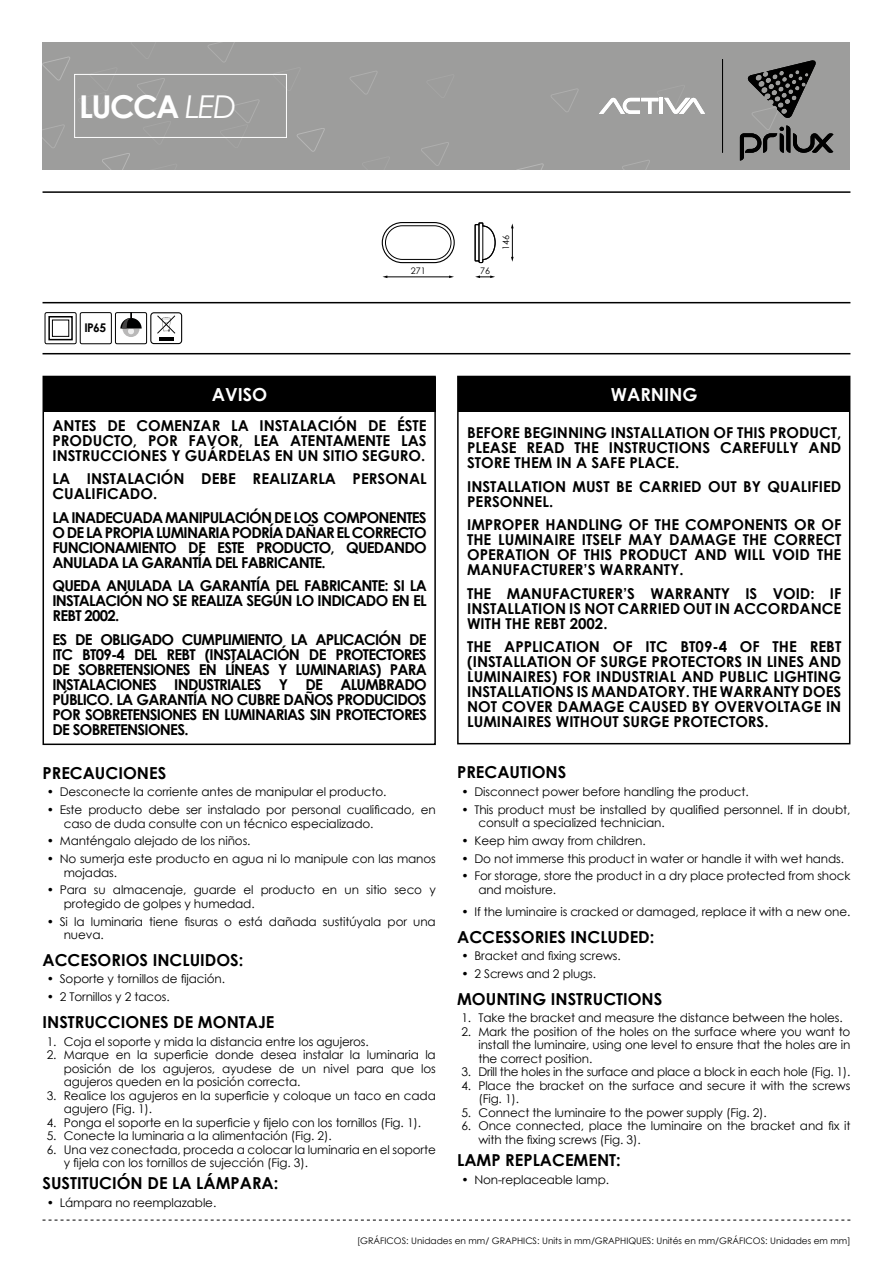
<style>
.page{position:relative;width:893px;height:1263px;background:#fff}
.page>*{position:absolute;margin:0;border:0;box-sizing:border-box;transform-origin:0 0}
.t1{font:700 31.5px "Century Gothic";letter-spacing:-.05em;color:#fff}
.t2{font:700 18px "Century Gothic";color:#fff}
.t3{font:700 16.5px "Century Gothic";color:#000}
.t4{font:700 15px/15px "Century Gothic";color:#000;text-align:justify}
.t5{font:12px/13.5px "Century Gothic";letter-spacing:-.01em;color:#000}
.t6{font:700 12px "Century Gothic";color:#000}
.t7{font:9px "Century Gothic";color:#000}
.s1{font-weight:400;font-style:italic}
</style>
<div class="page">
<svg style="left:43px;top:1220px;width:807px;height:1px"></svg>
<hr style="left:43px;top:353px;width:807px;height:1px;background:#000">
<hr style="left:43px;top:191px;width:807px;height:2px;background:#000">
<hr style="left:43px;top:302px;width:807px;height:1px;background:#000">
<div style="left:382px;top:222px;width:73px;height:41px;border:1px solid #000;border-radius:20px"></div>
<div style="left:385px;top:226px;width:66px;height:34px;border:1px solid #000;border-radius:17px"></div>
<hr style="left:386px;top:277px;width:64px;height:1px;background:#000">
<hr style="left:512px;top:227px;width:1px;height:31px;background:#000">
<svg style="left:475px;top:275px;width:20px;height:3px"></svg>
<svg style="left:474px;top:222px;width:22px;height:42px"></svg>
<div style="left:45px;top:312px;width:32px;height:32px;border:1px solid #000;border-radius:2px"></div>
<div style="left:48px;top:316px;width:25px;height:24px;border:2px solid #000"></div>
<div style="left:52px;top:320px;width:17px;height:17px;border:1px solid #000"></div>
<div style="left:80px;top:312px;width:32px;height:32px;border:1px solid #000;border-radius:2px"></div>
<svg style="left:120px;top:314px;width:22px;height:23px"></svg>
<div style="left:115px;top:312px;width:32px;height:32px;border:1px solid #000;border-radius:2px"></div>
<svg style="left:150px;top:312px;width:32px;height:32px"></svg>
<hr style="left:159px;top:337px;width:15px;height:4px;background:#000">
<div style="left:44px;top:377px;width:391px;height:34px;background:#000"></div>
<div style="left:43px;top:376px;width:393px;height:369px;border:2px solid #000"></div>
<div style="left:459px;top:377px;width:391px;height:34px;background:#000"></div>
<div style="left:457px;top:376px;width:393px;height:368px;border:2px solid #000"></div>
<div style="left:43px;top:43px;width:807px;height:127px;background:#9d9d9c"></div>
<svg style="left:43px;top:57px;width:27px;height:23px"></svg>
<svg style="left:43px;top:125px;width:22px;height:23px"></svg>
<svg style="left:137px;top:78px;width:28px;height:24px"></svg>
<svg style="left:232px;top:100px;width:27px;height:23px"></svg>
<svg style="left:208px;top:43px;width:26px;height:19px"></svg>
<svg style="left:350px;top:71px;width:27px;height:23px"></svg>
<svg style="left:421px;top:142px;width:28px;height:24px"></svg>
<svg style="left:517px;top:164px;width:26px;height:6px"></svg>
<svg style="left:551px;top:89px;width:27px;height:23px"></svg>
<svg style="left:622px;top:160px;width:28px;height:10px"></svg>
<svg style="left:102px;top:153px;width:28px;height:17px"></svg>
<svg style="left:297px;top:128px;width:27px;height:24px"></svg>
<svg style="left:740px;top:60px;width:93px;height:101px"></svg>
<hr style="left:722px;top:59px;width:1px;height:94px;background:#000">
<svg style="left:599px;top:97px;width:106px;height:17px"></svg>
<div style="left:74px;top:74px;width:213px;height:64px;border:1px solid #fff"></div>
<h1 class="t1" style="left:79px;top:82px;width:159px">LUCCA <span class="s1">LED</span></h1>
<p class="t6" style="left:84px;top:319px;width:23px">IP65</p>
<p class="t7" style="left:411px;top:264px;width:16px">271</p>
<p class="t7" style="left:480px;top:264px;width:11px">76</p>
<p class="t7" style="left:500px;top:250px;width:16px;rotate:-90deg">146</p>
<h2 class="t2" style="left:212px;top:381px;width:57px">AVISO</h2>
<p class="t4" style="left:53px;top:417px;width:376px">ANTES DE COMENZAR LA INSTALACIÓN DE ÉSTE PRODUCTO, POR FAVOR, LEA ATENTAMENTE LAS INSTRUCCIONES Y GUÁRDELAS EN UN SITIO SEGURO.</p>
<p class="t4" style="left:53px;top:471px;width:376px">LA INSTALACIÓN DEBE REALIZARLA PERSONAL<br>CUALIFICADO.</p>
<p class="t4" style="left:53px;top:509px;width:376px">LA INADECUADA MANIPULACIÓN DE LOS COMPONENTES O DE LA PROPIA LUMINARIA PODRÍA DAÑAR EL CORRECTO FUNCIONAMIENTO DE ESTE PRODUCTO, QUEDANDO ANULADA LA GARANTÍA DEL FABRICANTE.</p>
<p class="t4" style="left:53px;top:578px;width:376px">QUEDA ANULADA LA GARANTÍA DEL FABRICANTE: SI LA INSTALACIÓN NO SE REALIZA SEGÚN LO INDICADO EN EL REBT 2002.</p>
<p class="t4" style="left:53px;top:631px;width:376px">ES DE OBLIGADO CUMPLIMIENTO LA APLICACIÓN DE ITC BT09-4 DEL REBT (INSTALACIÓN DE PROTECTORES DE SOBRETENSIONES EN LÍNEAS Y LUMINARIAS) PARA INSTALACIONES INDUSTRIALES Y DE ALUMBRADO PÚBLICO. LA GARANTÍA NO CUBRE DAÑOS PRODUCIDOS POR SOBRETENSIONES EN LUMINARIAS SIN PROTECTORES DE SOBRETENSIONES.</p>
<h3 class="t3" style="left:43px;top:760px;width:125px">PRECAUCIONES</h3>
<p class="t5" style="left:47px;top:785px;width:341px">• Desconecte la corriente antes de manipular el producto.</p>
<p class="t5" style="left:64px;top:803px;width:374px;text-indent:-17px">• Este producto debe ser instalado por personal cualificado, en caso de duda consulte con un técnico especializado.</p>
<p class="t5" style="left:47px;top:834px;width:205px">• Manténgalo alejado de los niños.</p>
<p class="t5" style="left:64px;top:852px;width:374px;text-indent:-17px">• No sumerja este producto en agua ni lo manipule con las manos mojadas.</p>
<p class="t5" style="left:64px;top:883px;width:374px;text-indent:-17px">• Para su almacenaje, guarde el producto en un sitio seco y protegido de golpes y humedad.</p>
<p class="t5" style="left:64px;top:914px;width:374px;text-indent:-17px">• Si la luminaria tiene fisuras o está dañada sustitúyala por una nueva.</p>
<h3 class="t3" style="left:43px;top:947px;width:202px">ACCESORIOS INCLUIDOS:</h3>
<p class="t5" style="left:47px;top:972px;width:180px">• Soporte y tornillos de fijación.</p>
<p class="t5" style="left:47px;top:990px;width:125px">• 2 Tornillos y 2 tacos.</p>
<h3 class="t3" style="left:43px;top:1009px;width:233px">INSTRUCCIONES DE MONTAJE</h3>
<p class="t5" style="left:47px;top:1034px;width:324px">1. Coja el soporte y mida la distancia entre los agujeros.</p>
<p class="t5" style="left:64px;top:1048px;width:374px;text-align:justify;text-indent:-17px">2. Marque en la superficie donde desea instalar la luminaria la posición de los agujeros, ayudese de un nivel para que los agujeros queden en la posición correcta.</p>
<p class="t5" style="left:64px;top:1088px;width:374px;text-indent:-17px">3. Realice los agujeros en la superficie y coloque un taco en cada agujero (Fig. 1).</p>
<p class="t5" style="left:47px;top:1115px;width:376px">4. Ponga el soporte en la superficie y fijelo con los tornillos (Fig. 1).</p>
<p class="t5" style="left:47px;top:1129px;width:286px">5. Conecte la luminaria a la alimentación (Fig. 2).</p>
<p class="t5" style="left:64px;top:1142px;width:374px;text-indent:-17px">6. Una vez conectada, proceda a colocar la luminaria en el soporte y fijela con los tornillos de sujección (Fig. 3).</p>
<h3 class="t3" style="left:43px;top:1171px;width:237px">SUSTITUCIÓN DE LA LÁMPARA:</h3>
<p class="t5" style="left:47px;top:1196px;width:171px">• Lámpara no reemplazable.</p>
<h2 class="t2" style="left:611px;top:381px;width:88px">WARNING</h2>
<p class="t4" style="left:467px;top:425px;width:376px">BEFORE BEGINNING INSTALLATION OF THIS PRODUCT, PLEASE READ THE INSTRUCTIONS CAREFULLY AND STORE THEM IN A SAFE PLACE.</p>
<p class="t4" style="left:467px;top:478px;width:376px">INSTALLATION MUST BE CARRIED OUT BY QUALIFIED<br>PERSONNEL.</p>
<p class="t4" style="left:467px;top:517px;width:376px">IMPROPER HANDLING OF THE COMPONENTS OR OF THE LUMINAIRE ITSELF MAY DAMAGE THE CORRECT OPERATION OF THIS PRODUCT AND WILL VOID THE MANUFACTURER’S WARRANTY.</p>
<p class="t4" style="left:467px;top:585px;width:376px">THE MANUFACTURER’S WARRANTY IS VOID: IF INSTALLATION IS NOT CARRIED OUT IN ACCORDANCE WITH THE REBT 2002.</p>
<p class="t4" style="left:467px;top:639px;width:376px">THE APPLICATION OF ITC BT09-4 OF THE REBT (INSTALLATION OF SURGE PROTECTORS IN LINES AND LUMINAIRES) FOR INDUSTRIAL AND PUBLIC LIGHTING INSTALLATIONS IS MANDATORY. THE WARRANTY DOES NOT COVER DAMAGE CAUSED BY OVERVOLTAGE IN LUMINAIRES WITHOUT SURGE PROTECTORS.</p>
<h3 class="t3" style="left:457px;top:759px;width:111px">PRECAUTIONS</h3>
<p class="t5" style="left:461px;top:784px;width:289px">• Disconnect power before handling the product.</p>
<p class="t5" style="left:478px;top:802px;width:374px;text-indent:-17px">• This product must be installed by qualified personnel. If in doubt, consult a specialized technician.</p>
<p class="t5" style="left:461px;top:833px;width:186px">• Keep him away from children.</p>
<p class="t5" style="left:461px;top:851px;width:384px">• Do not immerse this product in water or handle it with wet hands.</p>
<p class="t5" style="left:478px;top:869px;width:374px;text-indent:-17px">• For storage, store the product in a dry place protected from shock and moisture.</p>
<p class="t5" style="left:461px;top:905px;width:391px">• If the luminaire is cracked or damaged, replace it with a new one.</p>
<h3 class="t3" style="left:457px;top:924px;width:199px">ACCESSORIES INCLUDED:</h3>
<p class="t5" style="left:461px;top:949px;width:161px">• Bracket and fixing screws.</p>
<p class="t5" style="left:461px;top:967px;width:136px">• 2 Screws and 2 plugs.</p>
<h3 class="t3" style="left:457px;top:986px;width:207px">MOUNTING INSTRUCTIONS</h3>
<p class="t5" style="left:461px;top:1011px;width:383px">1. Take the bracket and measure the distance between the holes.</p>
<p class="t5" style="left:478px;top:1024px;width:374px;text-align:justify;text-indent:-17px">2. Mark the position of the holes on the surface where you want to install the luminaire, using one level to ensure that the holes are in the correct position.</p>
<p class="t5" style="left:461px;top:1065px;width:391px">3. Drill the holes in the surface and place a block in each hole (Fig. 1).</p>
<p class="t5" style="left:478px;top:1078px;width:374px;text-indent:-17px">4. Place the bracket on the surface and secure it with the screws (Fig. 1).</p>
<p class="t5" style="left:461px;top:1105px;width:307px">5. Connect the luminaire to the power supply (Fig. 2).</p>
<p class="t5" style="left:478px;top:1119px;width:374px;text-indent:-17px">6. Once connected, place the luminaire on the bracket and fix it with the fixing screws (Fig. 3).</p>
<h3 class="t3" style="left:457px;top:1147px;width:165px">LAMP REPLACEMENT:</h3>
<p class="t5" style="left:461px;top:1172px;width:149px">• Non-replaceable lamp.</p>
<p class="t7" style="left:357px;top:1235px;width:495px">[GRÁFICOS: Unidades en mm/ GRAPHICS: Units in mm/GRAPHIQUES: Unités en mm/GRÁFICOS: Unidades em mm]</p>
</div>
